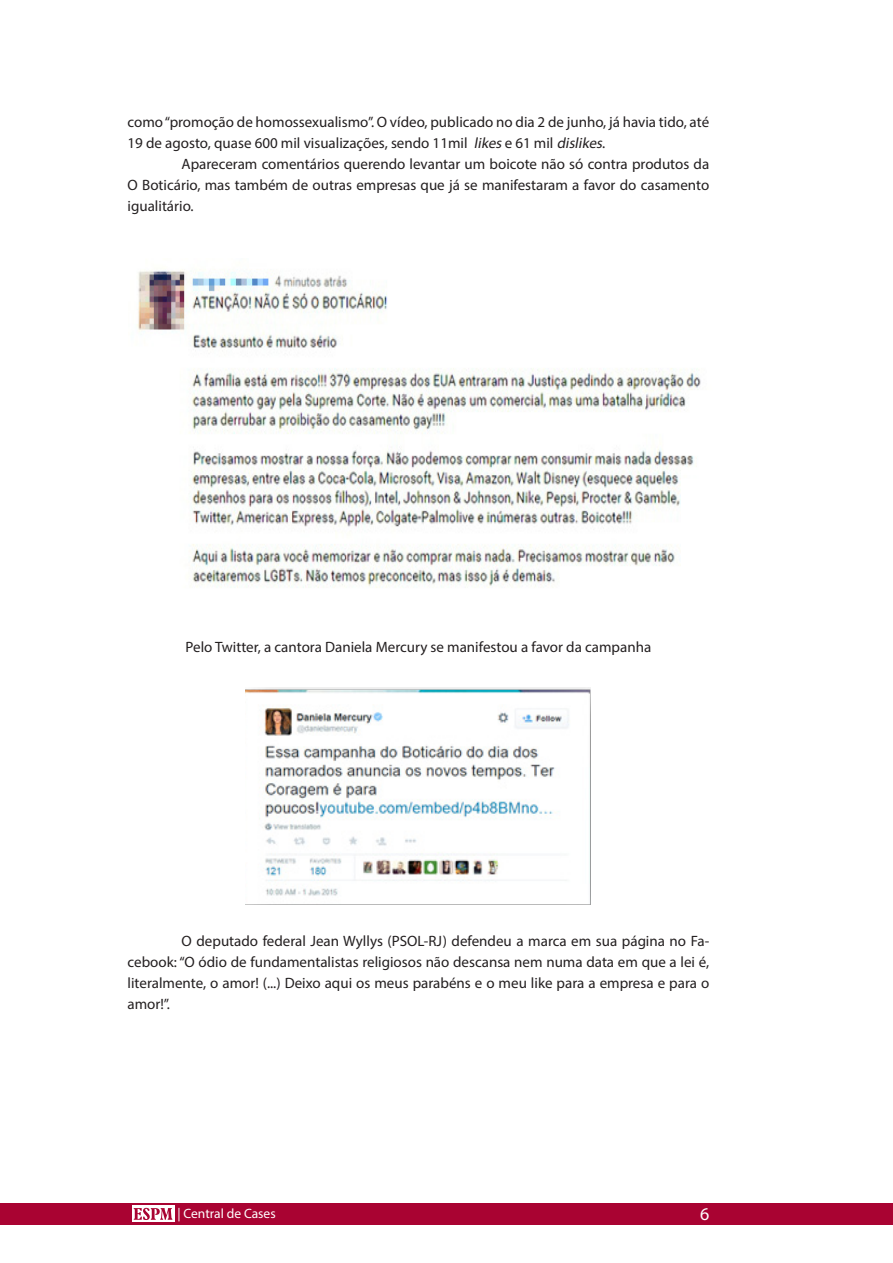
<style>
.page{position:relative;width:893px;height:1263px;background:#fff}
.page>*{position:absolute;margin:0;border:0;box-sizing:border-box;transform-origin:0 0}
.t1{font:18px "Myriad Pro";color:#fff}
.corpotexto{font:15px/21px "Myriad Pro";color:#231f20;text-align:justify}
.t2{font:13.5px "Myriad Pro";color:#fff}
.s1{font-style:italic}
</style>
<div class="page">
<div style="left:0;top:1203px;width:893px;height:22px;background:#a90332"></div>
<div style="left:132px;top:1206px;width:42px;height:16px;background:#fff"></div>
<svg style="left:134px;top:1208px;width:38px;height:12px"></svg>
<img style="left:137px;top:270px;width:564px;height:318px">
<img style="left:246px;top:688px;width:345px;height:216px">
<p class="corpotexto" style="left:128px;top:112px;width:583px">como “promoção de homossexualismo”. O vídeo, publicado no dia 2 de junho, já havia tido, até<br>19 de agosto, quase 600 mil visualizações, sendo 11mil <span class="s1">likes</span> e 61 mil <span class="s1">dislikes</span>.</p>
<p class="corpotexto" style="left:128px;top:154px;width:583px;text-indent:54px">Apareceram comentários querendo levantar um boicote não só contra produtos da O Boticário, mas também de outras empresas que já se manifestaram a favor do casamento igualitário.</p>
<p class="corpotexto" style="left:186px;top:637px;width:467px">Pelo Twitter, a cantora Daniela Mercury se manifestou a favor da campanha</p>
<p class="corpotexto" style="left:128px;top:931px;width:583px;text-indent:54px">O deputado federal Jean Wyllys (PSOL-RJ) defendeu a marca em sua página no Fa&shy;cebook: “O ódio de fundamentalistas religiosos não descansa nem numa data em que a lei é, literalmente, o amor! (...) Deixo aqui os meus parabéns e o meu like para a empresa e para o amor!”.</p>
<p class="t2" style="left:177px;top:1205px;width:100px">| Central de Cases</p>
<p class="t1" style="left:700px;top:1203px;width:11px">6</p>
</div>
